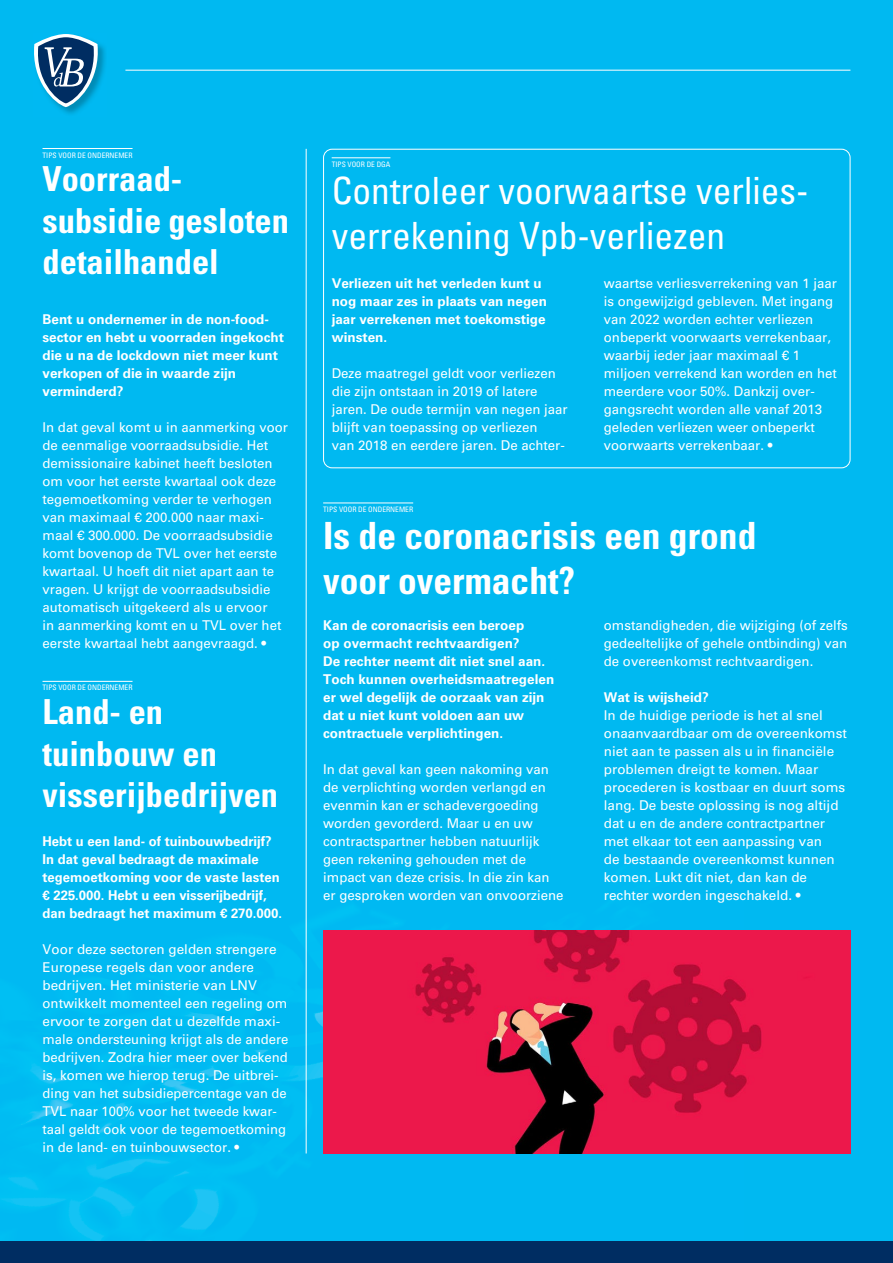
<style>
.page{position:relative;width:893px;height:1263px;background:#00b9f1}
.page>*{position:absolute;margin:0;border:0;box-sizing:border-box;transform-origin:0 0}
.t1{font:condensed 37.5px/45px "Univers LT Std";color:#fff}
.t2{font:700 condensed 37.5px/45px "Univers LT Std";color:#fff}
.t3{font:700 condensed 34.5px/41.4px "Univers LT Std";color:#fff}
.t4{font:13.5px/18px "Univers LT Std";color:#fff}
.t5{font:700 13.5px/18px "Univers LT Std";color:#fff}
.t6{font:condensed 7.5px "Univers LT Std";color:#fff}
</style>
<div class="page">
<img style="left:0;top:827px;width:743px;height:415px">
<div style="left:0;top:1242px;width:893px;height:21px;background:#002d62"></div>
<img style="left:58px;top:45px;width:47px;height:69px">
<svg style="left:34px;top:34px;width:67px;height:73px"></svg>
<hr style="left:125px;top:70px;width:725px;height:1px;background:#fff">
<hr style="left:43px;top:148px;width:90px;height:1px;background:#fff">
<hr style="left:43px;top:681px;width:90px;height:1px;background:#fff">
<hr style="left:323px;top:503px;width:90px;height:1px;background:#fff">
<hr style="left:306px;top:149px;width:1px;height:1004px;background:#fff">
<img style="left:323px;top:930px;width:527px;height:223px">
<hr style="left:332px;top:157px;width:58px;height:1px;background:#fff">
<p class="t6" style="left:43px;top:150px;width:92px">TIPS VOOR DE ONDERNEMER</p>
<h2 class="t3" style="left:43px;top:158px;width:248px">Voorraad&shy;subsidie gesloten detailhandel</h2>
<p class="t5" style="left:43px;top:310px;width:243px">Bent u ondernemer in de non-food&shy;sector en hebt u voorraden ingekocht die u na de lockdown niet meer kunt verkopen of die in waarde zijn verminderd?</p>
<p class="t4" style="left:43px;top:418px;width:247px">In dat geval komt u in aanmerking voor de eenmalige voorraadsubsidie. Het demissionaire kabinet heeft besloten om voor het eerste kwartaal ook deze tegemoetkoming verder te verhogen van maximaal € 200.000 naar maxi&shy;maal € 300.000. De voorraadsubsidie komt bovenop de TVL over het eerste kwartaal. U hoeft dit niet apart aan te vragen. U krijgt de voorraadsubsidie automatisch uitgekeerd als u ervoor<br>in aanmerking komt en u TVL over het eerste kwartaal hebt aangevraagd. •</p>
<p class="t6" style="left:43px;top:683px;width:92px">TIPS VOOR DE ONDERNEMER</p>
<h2 class="t3" style="left:43px;top:691px;width:237px">Land- en tuinbouw en visserijbedrijven</h2>
<p class="t5" style="left:43px;top:832px;width:241px">Hebt u een land- of tuinbouwbedrijf?<br>In dat geval bedraagt de maximale tegemoetkoming voor de vaste lasten € 225.000. Hebt u een visserijbedrijf, dan bedraagt het maximum € 270.000.</p>
<p class="t4" style="left:43px;top:940px;width:247px">Voor deze sectoren gelden strengere Europese regels dan voor andere bedrijven. Het ministerie van LNV ontwikkelt momenteel een regeling om ervoor te zorgen dat u dezelfde maxi&shy;male ondersteuning krijgt als de andere bedrijven. Zodra hier meer over bekend is, komen we hierop terug. De uitbrei&shy;ding van het subsidiepercentage van de TVL naar 100% voor het tweede kwar&shy;taal geldt ook voor de tegemoetkoming in de land- en tuinbouwsector. •</p>
<p class="t6" style="left:332px;top:159px;width:60px">TIPS VOOR DE DGA</p>
<h1 class="t1" style="left:332px;top:168px;width:478px">Controleer voorwaartse verlies&shy;verrekening Vpb-verliezen</h1>
<p class="t5" style="left:332px;top:274px;width:217px">Verliezen uit het verleden kunt u nog maar zes in plaats van negen jaar verrekenen met toekomstige winsten.</p>
<p class="t4" style="left:332px;top:364px;width:238px">Deze maatregel geldt voor verliezen die zijn ontstaan in 2019 of latere jaren. De oude termijn van negen jaar blijft van toepassing op verliezen<br>van 2018 en eerdere jaren. De achter-</p>
<p class="t4" style="left:604px;top:274px;width:235px">waartse verliesverrekening van 1 jaar is ongewijzigd gebleven. Met ingang van 2022 worden echter verliezen onbeperkt voorwaarts verrekenbaar, waarbij ieder jaar maximaal € 1 miljoen verrekend kan worden en het meerdere voor 50%. Dankzij over&shy;gangsrecht worden alle vanaf 2013 geleden verliezen weer onbeperkt voorwaarts verrekenbaar. •</p>
<p class="t6" style="left:323px;top:504px;width:92px">TIPS VOOR DE ONDERNEMER</p>
<h1 class="t2" style="left:323px;top:513px;width:435px">Is de coronacrisis een grond voor overmacht?</h1>
<p class="t5" style="left:323px;top:616px;width:233px">Kan de coronacrisis een beroep<br>op overmacht rechtvaardigen?<br>De rechter neemt dit niet snel aan.<br>Toch kunnen overheidsmaatregelen er wel degelijk de oorzaak van zijn dat u niet kunt voldoen aan uw contractuele verplichtingen.</p>
<p class="t4" style="left:323px;top:760px;width:242px">In dat geval kan geen nakoming van de verplichting worden verlangd en evenmin kan er schadevergoeding worden gevorderd. Maar u en uw contractspartner hebben natuurlijk geen rekening gehouden met de impact van deze crisis. In die zin kan er gesproken worden van onvoorziene</p>
<p class="t4" style="left:604px;top:616px;width:246px;text-align:justify">omstandigheden, die wijziging (of zelfs gedeeltelijke of gehele ontbinding) van de overeenkomst rechtvaardigen.</p>
<p class="t5" style="left:604px;top:688px;width:107px">Wat is wijsheid?</p>
<p class="t4" style="left:604px;top:706px;width:245px">In de huidige periode is het al snel onaanvaardbaar om de overeenkomst niet aan te passen als u in financiële problemen dreigt te komen. Maar procederen is kostbaar en duurt soms lang. De beste oplossing is nog altijd dat u en de andere contractpartner met elkaar tot een aanpassing van<br>de bestaande overeenkomst kunnen komen. Lukt dit niet, dan kan de rechter worden ingeschakeld. •</p>
</div>
